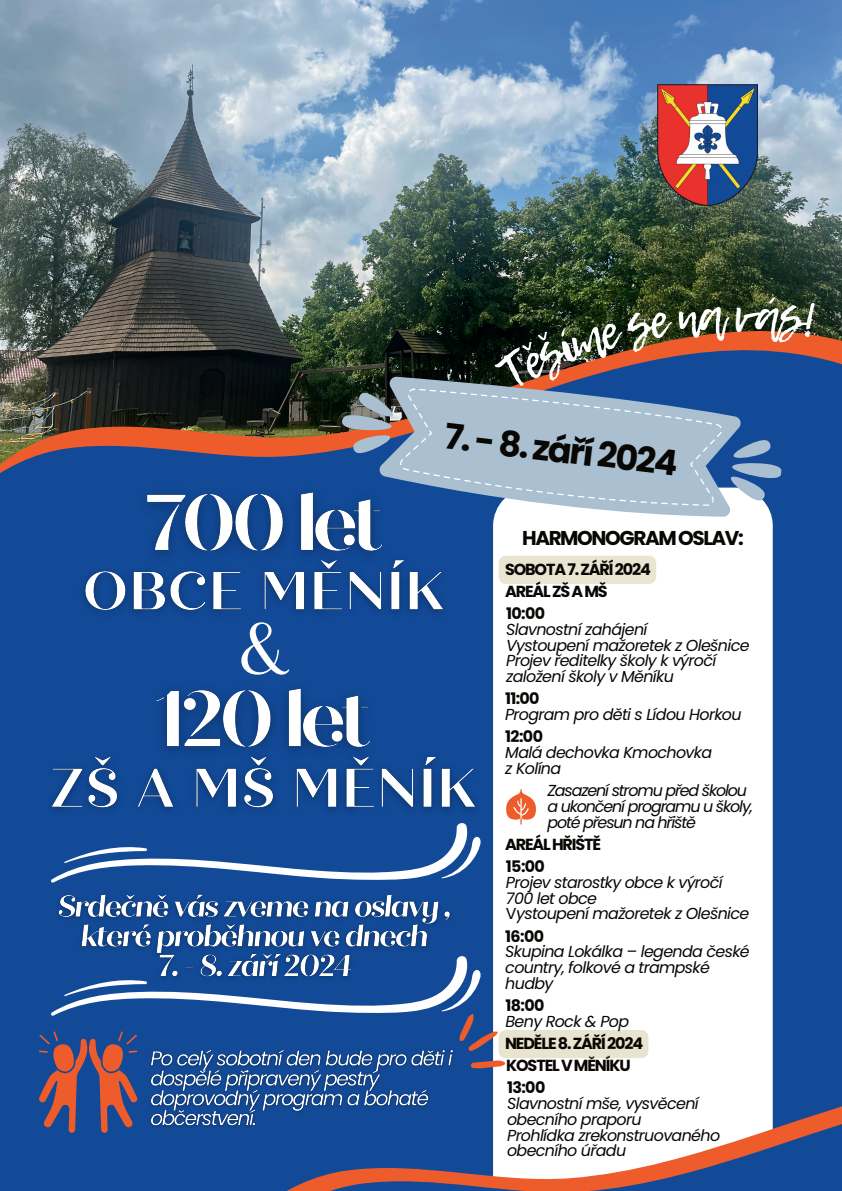
<style>
.page{position:relative;width:842px;height:1191px;background:#fff}
.page>*{position:absolute;margin:0;border:0;box-sizing:border-box;transform-origin:0 0}
.t1{font:72.6px "Quiche Display";color:#fff}
.t2{font:700 35.1px "Poppins";color:#080704}
.t3{font:700 20px "Poppins";letter-spacing:-.07em;color:#080704}
.t4{font:700 16px/22.2px "Poppins";letter-spacing:-.07em;color:#080704}
.t5{font:italic 15.9px/15.8px "Poppins";letter-spacing:-.04em;color:#080704}
.t6{font:italic 15.9px/15.8px "Poppins";letter-spacing:-.07em;color:#080704}
.t7{font:700 15.9px "Poppins";letter-spacing:-.04em;color:#080704}
.s1{font-style:normal}
</style>
<div class="page">
<div style="left:0;top:0;width:842px;height:1190px;background:#124a98"></div>
<img style="left:0;top:0;width:842px;height:312px">
<img style="left:0;top:331px;width:842px;height:142px">
<div style="left:493px;top:506px;width:280px;height:547px;background:#fff"></div>
<div style="left:499px;top:555px;width:157px;height:29px;background:#eae5d1;border-radius:7px"></div>
<img style="left:657px;top:84px;width:101px;height:121px">
<svg style="left:493px;top:506px;width:249px;height:10px;fill:#fff"></svg>
<svg style="left:506px;top:789px;width:30px;height:35px"></svg>
<svg style="left:51px;top:825px;width:430px;height:58px"></svg>
<img style="left:58px;top:894px;width:393px;height:60px">
<svg style="left:39px;top:954px;width:609px;height:178px"></svg>
<img style="left:126px;top:472px;width:256px;height:74px">
<img style="left:82px;top:546px;width:362px;height:68px">
<img style="left:51px;top:756px;width:425px;height:69px">
<img style="left:137px;top:688px;width:255px;height:82px">
<svg style="left:167px;top:1053px;width:606px;height:79px"></svg>
<svg style="left:181px;top:1066px;width:661px;height:124px"></svg>
<svg style="left:342px;top:295px;width:473px;height:211px"></svg>
<h1 class="t1" style="left:238px;top:597px;width:52px">&amp;</h1>
<h2 class="t2" style="left:448px;top:415px;width:236px;rotate:7deg">7. - 8. září 2024</h2>
<p class="t3" style="left:522px;top:526px;width:223px">HARMONOGRAM OSLAV:</p>
<p class="t4" style="left:505px;top:558px;width:147px">SOBOTA 7. ZÁŘÍ 2024<br>AREÁL ZŠ A MŠ</p>
<p class="t7" style="left:506px;top:604px;width:41px">10:00</p>
<p class="t5" style="left:506px;top:621px;width:245px">Slavnostní zahájení<br>Vystoupení mažoretek z Olešnice<br>Projev ředitelky školy k výročí založení školy v Měníku</p>
<p class="t7" style="left:505px;top:689px;width:36px">11:00</p>
<p class="t5" style="left:505px;top:706px;width:238px">Program pro děti s Lídou Horkou</p>
<p class="t7" style="left:505px;top:727px;width:39px">12:00</p>
<p class="t5" style="left:505px;top:744px;width:208px">Malá dechovka Kmochovka z Kolína</p>
<p class="t6" style="left:547px;top:782px;width:207px">Zasazení stromu před školou a ukončení programu u školy, poté přesun na hřiště</p>
<p class="t4" style="left:505px;top:833px;width:98px">AREÁL HŘIŠTĚ</p>
<p class="t7" style="left:506px;top:857px;width:40px">15:00</p>
<p class="t5" style="left:506px;top:874px;width:245px">Projev starostky obce k výročí<br>700 let obce<br><span class="s1">V</span>ystoupení mažoretek z Olešnice</p>
<p class="t7" style="left:505px;top:926px;width:40px">16:00</p>
<p class="t5" style="left:505px;top:943px;width:246px">Skupina Lokálka – legenda české country, folkové a trampské hudby</p>
<p class="t7" style="left:505px;top:996px;width:40px">18:00</p>
<p class="t5" style="left:505px;top:1013px;width:125px">Beny Rock &amp; Pop</p>
<p class="t4" style="left:505px;top:1032px;width:140px">NEDĚLE 8. ZÁŘÍ 2024</p>
<p class="t4" style="left:506px;top:1054px;width:126px">KOSTEL V MĚNÍKU</p>
<p class="t7" style="left:507px;top:1078px;width:40px">13:00</p>
<p class="t5" style="left:507px;top:1095px;width:215px">Slavnostní mše, vysvěcení obecního praporu<br>Prohlídka zrekonstruovaného obecního úřadu</p>
</div>
